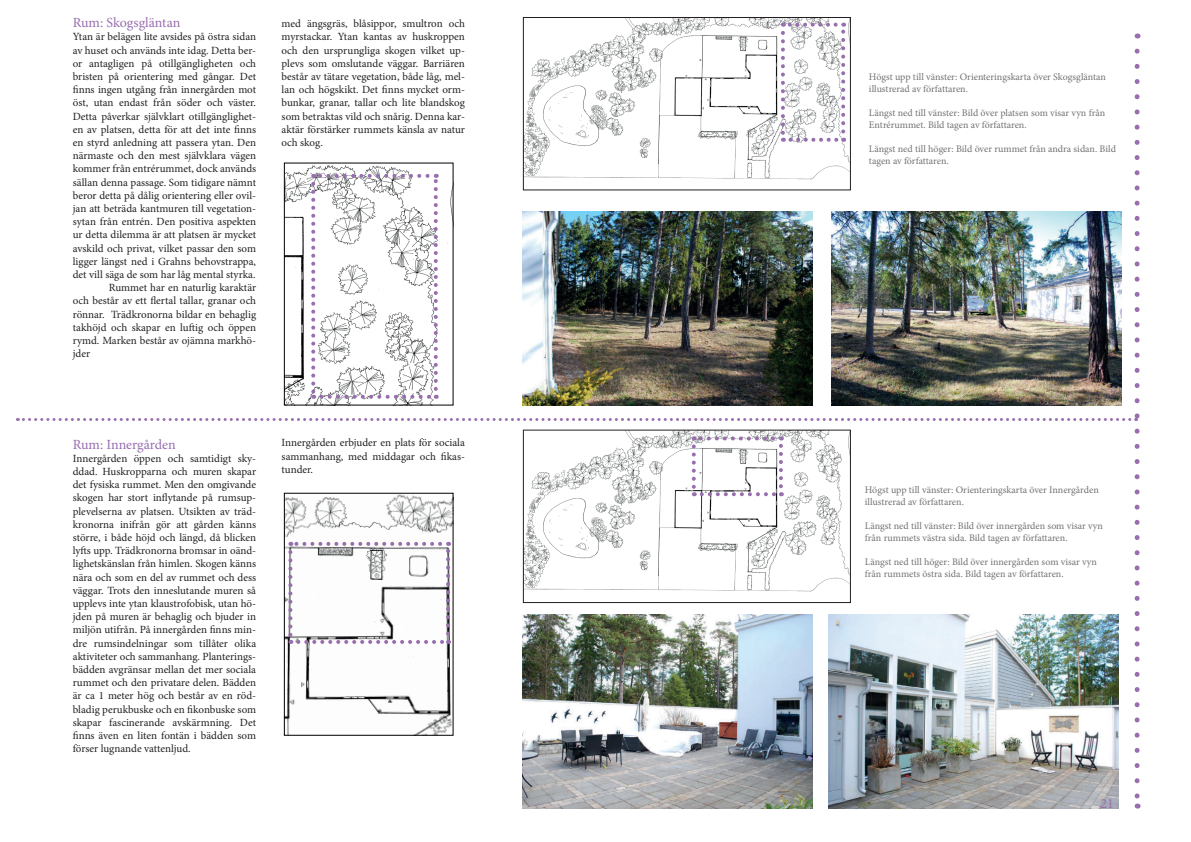
<style>
.page{position:relative;width:1191px;height:842px;background:#fff}
.page>*{position:absolute;margin:0;border:0;box-sizing:border-box;transform-origin:0 0}
.t1{font:14px "Minion Pro";color:#986eaf}
.t2{font:11px/13.2px "Minion Pro";color:#231f20;text-align:justify}
.t3{font:10px/12px "Minion Pro";color:#717275}
</style>
<div class="page">
<img style="left:626px;top:19px;width:223px;height:4px">
<img style="left:17px;top:23px;width:1122px;height:785px">
<p class="t1" style="left:73px;top:13px;width:109px">Rum: Skogsgläntan</p>
<p class="t2" style="left:73px;top:30px;width:185px">Ytan är belägen lite avsides på östra sidan</p>
<p class="t2" style="left:73px;top:44px;width:185px">av huset och används inte idag. Detta ber-</p>
<p class="t2" style="left:73px;top:57px;width:185px">or antagligen på otillgängligheten och</p>
<p class="t2" style="left:73px;top:70px;width:185px">bristen på orientering med gångar. Det</p>
<p class="t2" style="left:73px;top:83px;width:185px">finns ingen utgång från innergården mot</p>
<p class="t2" style="left:73px;top:96px;width:185px">öst, utan endast från söder och väster.</p>
<p class="t2" style="left:73px;top:110px;width:185px">Detta påverkar självklart otillgänglighet-</p>
<p class="t2" style="left:73px;top:123px;width:185px">en av platsen, detta för att det inte finns</p>
<p class="t2" style="left:73px;top:136px;width:185px">en styrd anledning att passera ytan. Den</p>
<p class="t2" style="left:73px;top:149px;width:185px">närmaste och den mest självklara vägen</p>
<p class="t2" style="left:73px;top:162px;width:185px">kommer från entrérummet, dock används</p>
<p class="t2" style="left:73px;top:176px;width:185px">sällan denna passage. Som tidigare nämnt</p>
<p class="t2" style="left:73px;top:189px;width:185px">beror detta på dålig orientering eller ovil-</p>
<p class="t2" style="left:73px;top:202px;width:185px">jan att beträda kantmuren till vegetation-</p>
<p class="t2" style="left:73px;top:215px;width:185px">sytan från entrén. Den positiva aspekten</p>
<p class="t2" style="left:73px;top:228px;width:185px">ur detta dilemma är att platsen är mycket</p>
<p class="t2" style="left:73px;top:242px;width:185px">avskild och privat, vilket passar den som</p>
<p class="t2" style="left:73px;top:255px;width:185px">ligger längst ned i Grahns behovstrappa,</p>
<p class="t2" style="left:73px;top:268px;width:184px">det vill säga de som har låg mental styrka.</p>
<p class="t2" style="left:109px;top:281px;width:149px">Rummet har en naturlig karaktär</p>
<p class="t2" style="left:73px;top:294px;width:185px">och består av ett flertal tallar, granar och</p>
<p class="t2" style="left:73px;top:308px;width:185px">rönnar. Trädkronorna bildar en behaglig</p>
<p class="t2" style="left:73px;top:321px;width:185px">takhöjd och skapar en luftig och öppen</p>
<p class="t2" style="left:73px;top:334px;width:185px">rymd. Marken består av ojämna markhö-</p>
<p class="t2" style="left:73px;top:347px;width:19px">jder</p>
<p class="t2" style="left:282px;top:17px;width:185px">med ängsgräs, blåsippor, smultron och myrstackar. Ytan kantas av huskroppen och den ursprungliga skogen vilket up&shy;plevs som omslutande väggar. Barriären består av tätare vegetation, både låg, mel&shy;lan och högskikt. Det finns mycket orm&shy;bunkar, granar, tallar och lite blandskog som betraktas vild och snårig. Denna kar&shy;aktär förstärker rummets känsla av natur och skog.</p>
<p class="t1" style="left:73px;top:435px;width:105px">Rum: Innergården</p>
<p class="t2" style="left:73px;top:452px;width:185px">Innergården öppen och samtidigt sky&shy;ddad. Huskropparna och muren skapar det fysiska rummet. Men den omgivande skogen har stort inflytande på rumsup&shy;plevelserna av platsen. Utsikten av träd&shy;kronorna inifrån gör att gården känns större, i både höjd och längd, då blicken lyfts upp. Trädkronorna bromsar in oänd&shy;lighetskänslan från himlen. Skogen känns nära och som en del av rummet och dess väggar. Trots den inneslutande muren så upplevs inte ytan klaustrofobisk, utan hö&shy;jden på muren är behaglig och bjuder in miljön utifrån. På innergården finns min&shy;dre rumsindelningar som tillåter olika aktiviteter och sammanhang. Planterings&shy;bädden avgränsar mellan det mer sociala rummet och den privatare delen. Bädden är ca 1 meter hög och består av en röd&shy;bladig perukbuske och en fikonbuske som skapar fascinerande avskärmning. Det finns även en liten fontän i bädden som förser lugnande vattenljud.</p>
<p class="t2" style="left:282px;top:436px;width:185px">Innergården erbjuder en plats för sociala sammanhang, med middagar och fikas&shy;tunder.</p>
<p class="t3" style="left:869px;top:71px;width:239px">Högst upp till vänster: Orienteringskarta över Skogsgläntan illustrerad av författaren.</p>
<p class="t3" style="left:869px;top:107px;width:238px">Längst ned till vänster: Bild över platsen som visar vyn från<br>Entrérummet. Bild tagen av författaren.</p>
<p class="t3" style="left:869px;top:143px;width:248px">Längst ned till höger: Bild över rummet från andra sidan. Bild tagen av författaren.</p>
<p class="t3" style="left:865px;top:484px;width:235px">Högst upp till vänster: Orienteringskarta över Innergården illustrerad av författaren.</p>
<p class="t3" style="left:865px;top:520px;width:239px">Längst ned till vänster: Bild över innergården som visar vyn från rummets västra sida. Bild tagen av författaren.</p>
<p class="t3" style="left:865px;top:556px;width:234px">Längst ned till höger: Bild över innergården som visar vyn från rummets östra sida. Bild tagen av författaren.</p>
<p class="t1" style="left:1100px;top:794px;width:15px">21</p>
</div>
